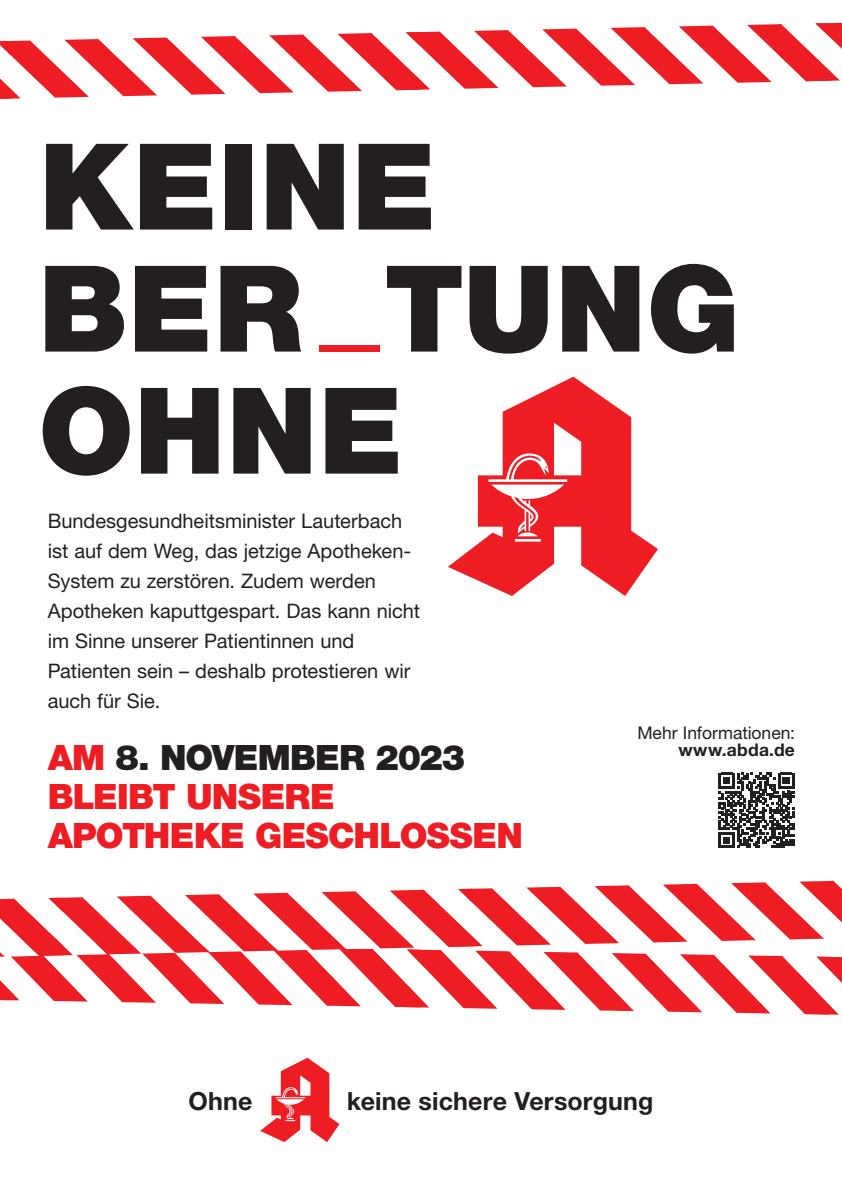
<style>
.page{position:relative;width:842px;height:1192px;background:#fff}
.page>*{position:absolute;margin:0;border:0;box-sizing:border-box;transform-origin:0 0}
.t1{font:900 120px/122px "Helvetica Neue LT Std";letter-spacing:.01em;color:#231f20}
.t2{font:900 35px/39px "Helvetica Neue LT Std";letter-spacing:-.025em;color:#ee1d23}
.t3{font:700 25px "Helvetica Neue LT Std";letter-spacing:.005em;color:#231f20}
.t4{font:20px/30px "Helvetica Neue LT Std";color:#231f20}
.t5{font:17.5px "Helvetica Neue LT Std";color:#231f20}
.t6{font:700 17.5px "Helvetica Neue LT Std";letter-spacing:.015em;color:#231f20}
.s1{color:#ee1d23}
.s2{color:#231f20}
</style>
<div class="page">
<svg style="left:448px;top:377px;width:210px;height:219px"></svg>
<svg style="left:0;top:23px;width:842px;height:76px"></svg>
<svg style="left:0;top:881px;width:842px;height:134px"></svg>
<svg style="left:260px;top:1058px;width:79px;height:84px"></svg>
<svg style="left:719px;top:773px;width:75px;height:75px"></svg>
<h1 class="t1" style="left:38px;top:125px;width:703px">KEINE<br>BER<span class="s1">_</span>TUNG<br>OHNE</h1>
<p class="t4" style="left:48px;top:506px;width:374px">Bundesgesundheitsminister Lauterbach ist auf dem Weg, das jetzige Apotheken-System zu zerstören. Zudem werden Apotheken kaputtgespart. Das kann nicht im Sinne unserer Patientinnen und Patienten sein – deshalb protestieren wir auch für Sie.</p>
<h2 class="t2" style="left:48px;top:738px;width:477px">AM <span class="s2">8. NOVEMBER 2023<br></span>BLEIBT UNSERE<br>APOTHEKE GESCHLOSSEN</h2>
<p class="t5" style="left:637px;top:722px;width:159px">Mehr Informationen:</p>
<p class="t6" style="left:678px;top:739px;width:118px">www.abda.de</p>
<p class="t3" style="left:189px;top:1086px;width:66px">Ohne</p>
<p class="t3" style="left:347px;top:1086px;width:308px">keine sichere Versorgung</p>
</div>
